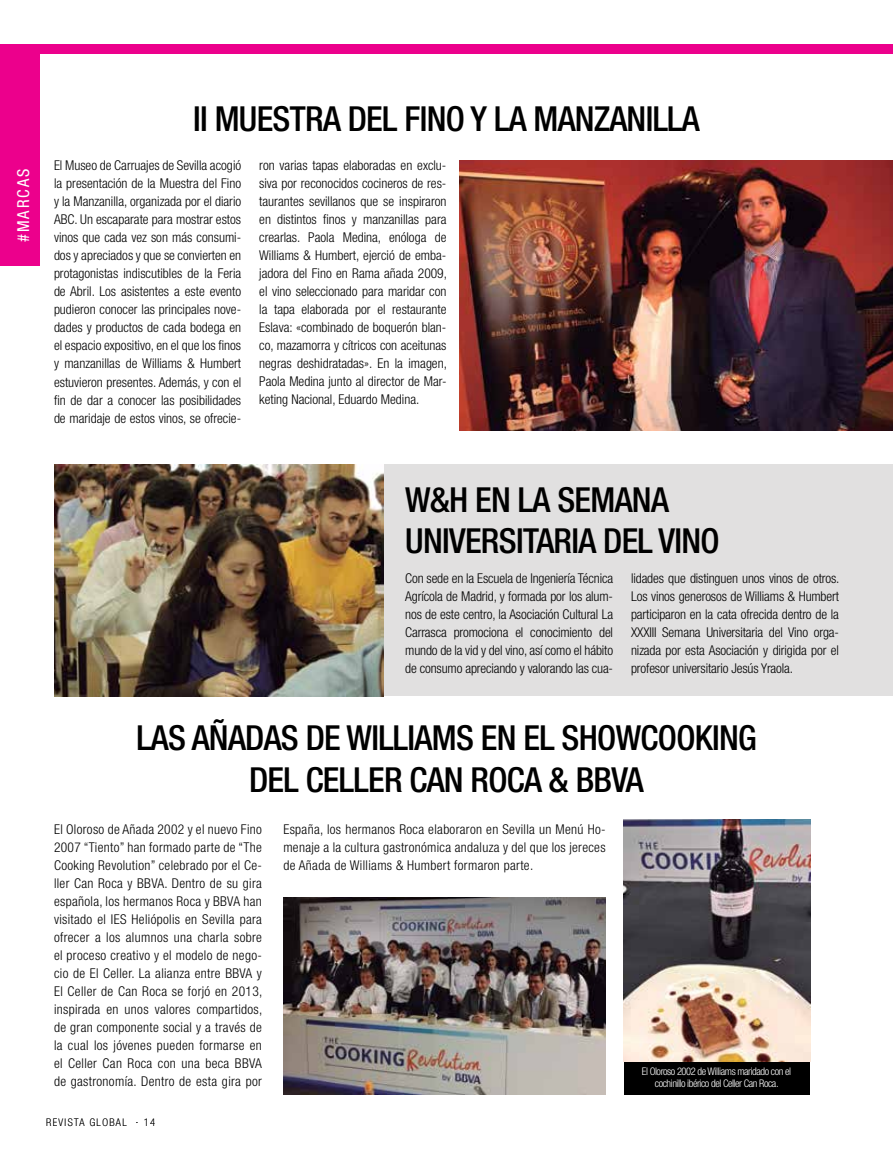
<style>
.page{position:relative;width:893px;height:1149px;background:#fff}
.page>*{position:absolute;margin:0;border:0;box-sizing:border-box;transform-origin:0 0}
.t1{font:500 condensed 34.5px/41.4px "Helvetica Neue LT Com";letter-spacing:-.02em;color:#000}
.t2{font:condensed 16.5px "Helvetica Neue LT Pro";color:#fff}
.t3{font:300 condensed 13.5px/18px "Helvetica Neue LT Pro";color:#000;text-align:justify}
.t4{font:300 condensed 10.5px/12.6px "Helvetica Neue LT Pro";letter-spacing:-.04em;color:#fff;text-align:center}
.t5{font:100 condensed 10.5px "Helvetica Neue LT Pro";letter-spacing:.13em;color:#000101}
</style>
<div class="page">
<div style="left:624px;top:1061px;width:186px;height:33px;background:#000"></div>
<div style="left:54px;top:464px;width:839px;height:231px;background:#e1e0e0"></div>
<img style="left:459px;top:161px;width:434px;height:270px">
<div style="left:0;top:44px;width:893px;height:10px;background:#ec008c"></div>
<div style="left:0;top:46px;width:39px;height:219px;background:#ec008c"></div>
<img style="left:54px;top:464px;width:330px;height:231px">
<img style="left:624px;top:819px;width:187px;height:242px">
<img style="left:283px;top:897px;width:323px;height:197px">
<p class="t2" style="left:14px;top:242px;width:75px;rotate:-90deg">#MARCAS</p>
<h1 class="t1" style="left:193px;top:98px;width:508px">II MUESTRA DEL FINO Y LA MANZANILLA</h1>
<p class="t3" style="left:54px;top:156px;width:189px">El Museo de Carruajes de Sevilla acogió la presentación de la Muestra del Fino y la Manzanilla, organizada por el diario ABC. Un escaparate para mostrar estos vinos que cada vez son más consumi&shy;dos y apreciados y que se convierten en protagonistas indiscutibles de la Feria de Abril. Los asistentes a este evento pudieron conocer las principales nove&shy;dades y productos de cada bodega en el espacio expositivo, en el que los finos y manzanillas de Williams &amp; Humbert estuvieron presentes. Además, y con el fin de dar a conocer las posibilidades de maridaje de estos vinos, se ofrecie-</p>
<p class="t3" style="left:259px;top:156px;width:189px">ron varias tapas elaboradas en exclu&shy;siva por reconocidos cocineros de res&shy;taurantes sevillanos que se inspiraron en distintos finos y manzanillas para crearlas. Paola Medina, enóloga de Williams &amp; Humbert, ejerció de emba&shy;jadora del Fino en Rama añada 2009, el vino seleccionado para maridar con la tapa elaborada por el restaurante Eslava: «combinado de boquerón blan&shy;co, mazamorra y cítricos con aceitunas negras deshidratadas». En la imagen, Paola Medina junto al director de Mar&shy;keting Nacional, Eduardo Medina.</p>
<h1 class="t1" style="left:405px;top:478px;width:316px">W&amp;H EN LA SEMANA<br>UNIVERSITARIA DEL VINO</h1>
<p class="t3" style="left:405px;top:569px;width:209px">Con sede en la Escuela de Ingeniería Técnica Agrícola de Madrid, y formada por los alum&shy;nos de este centro, la Asociación Cultural La Carrasca promociona el conocimiento del mundo de la vid y del vino, así como el hábito de consumo apreciando y valorando las cua-</p>
<p class="t3" style="left:631px;top:569px;width:210px">lidades que distinguen unos vinos de otros.<br>Los vinos generosos de Williams &amp; Humbert participaron en la cata ofrecida dentro de la XXXIII Semana Universitaria del Vino orga&shy;nizada por esta Asociación y dirigida por el profesor universitario Jesús Yraola.</p>
<h1 class="t1" style="left:136px;top:716px;width:622px;text-align:center">LAS AÑADAS DE WILLIAMS EN EL SHOWCOOKING<br>DEL CELLER CAN ROCA &amp; BBVA</h1>
<p class="t3" style="left:54px;top:820px;width:210px">El Oloroso de Añada 2002 y el nuevo Fino 2007 “Tiento” han formado parte de “The Cooking Revolution” celebrado por el Ce&shy;ller Can Roca y BBVA. Dentro de su gira española, los hermanos Roca y BBVA han visitado el IES Heliópolis en Sevilla para ofrecer a los alumnos una charla sobre el proceso creativo y el modelo de nego&shy;cio de El Celler. La alianza entre BBVA y El Celler de Can Roca se forjó en 2013, inspirada en unos valores compartidos, de gran componente social y a través de la cual los jóvenes pueden formarse en el Celler Can Roca con una beca BBVA de gastronomía. Dentro de esta gira por</p>
<p class="t5" style="left:46px;top:1115px;width:111px">REVISTA GLOBAL · 14</p>
<p class="t3" style="left:283px;top:820px;width:324px">España, los hermanos Roca elaboraron en Sevilla un Menú Ho&shy;menaje a la cultura gastronómica andaluza y del que los jereces de Añada de Williams &amp; Humbert formaron parte.</p>
<p class="t4" style="left:642px;top:1064px;width:151px">El Oloroso 2002 de Williams maridado con el cochinillo ibérico del Celler Can Roca.</p>
</div>
